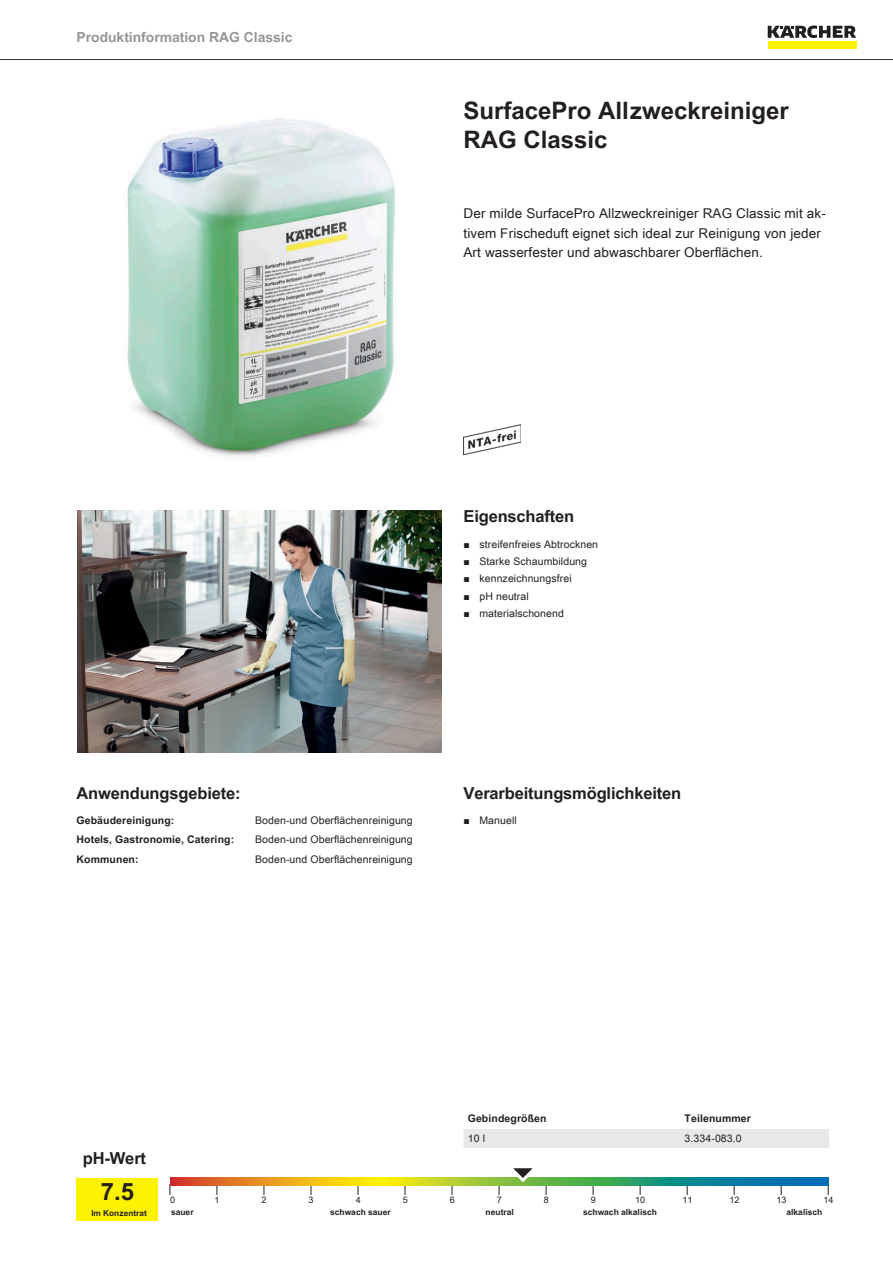
<style>
.page{position:relative;width:893px;height:1263px;background:#fff}
.page>*{position:absolute;margin:0;border:0;box-sizing:border-box;transform-origin:0 0}
.t1{font:700 24px/28.8px "Arial Unicode MS";color:#231f20}
.t2{font:700 16.5px "Arial Unicode MS";letter-spacing:-.01em;color:#231f20}
.t3{font:700 13.8px "Arial Unicode MS";color:#949698}
.t4{font:13.5px/19.5px "Arial Unicode MS";letter-spacing:.01em;color:#231f20}
.t5{font:10.5px "Arial Unicode MS";letter-spacing:.01em;color:#231f20}
.t6{font:700 10.5px "Arial Unicode MS";letter-spacing:.01em;color:#231f20}
.t7{font:9px "Arial Unicode MS";color:#231f20}
.t8{font:700 8.4px "Arial Unicode MS";color:#231f20}
.t9{font:700 8.25px "Arial Unicode MS";color:#231f20}
.s1{font-family:"Arial"}
</style>
<div class="page">
<hr style="left:0;top:59px;width:893px;height:1px;background:#231f20">
<div style="left:768px;top:42px;width:88px;height:7px;background:#fff200"></div>
<svg style="left:768px;top:26px;width:88px;height:12px"></svg>
<img style="left:127px;top:118px;width:268px;height:339px">
<img style="left:463px;top:424px;width:57px;height:30px">
<img style="left:77px;top:510px;width:365px;height:243px">
<div style="left:77px;top:1178px;width:81px;height:42px;background:#fff200"></div>
<svg style="left:170px;top:1178px;width:658px;height:8px;background:#839f4c"></svg>
<svg style="left:499px;top:1168px;width:48px;height:27px"></svg>
<div style="left:463px;top:1129px;width:366px;height:19px;background:#e7e8e8"></div>
<h3 class="t3" style="left:77px;top:27px;width:217px">Produktinformation RAG Classic</h3>
<h1 class="t1" style="left:463px;top:97px;width:327px">SurfacePro Allzweckreiniger<br>RAG Classic</h1>
<p class="t4" style="left:463px;top:203px;width:364px">Der milde SurfacePro Allzweckreiniger RAG Classic mit ak&shy;tivem Frischeduft eignet sich ideal zur Reinigung von jeder<br>Art wasserfester und abwaschbarer Oberflächen.</p>
<h2 class="t2" style="left:463px;top:504px;width:112px">Eigenschaften</h2>
<p class="t5" style="left:463px;top:536px;width:136px"><span class="s1">■</span> streifenfreies Abtrocknen</p>
<p class="t5" style="left:463px;top:554px;width:125px"><span class="s1">■</span> Starke Schaumbildung</p>
<p class="t5" style="left:463px;top:571px;width:110px"><span class="s1">■</span> kennzeichnungsfrei</p>
<p class="t5" style="left:463px;top:588px;width:67px"><span class="s1">■</span> pH neutral</p>
<p class="t5" style="left:463px;top:605px;width:102px"><span class="s1">■</span> materialschonend</p>
<h2 class="t2" style="left:77px;top:780px;width:166px">Anwendungsgebiete:</h2>
<p class="t6" style="left:77px;top:812px;width:99px">Gebäudereinigung:</p>
<p class="t5" style="left:255px;top:812px;width:159px">Boden-und Oberflächenreinigung</p>
<p class="t6" style="left:77px;top:832px;width:159px">Hotels, Gastronomie, Catering:</p>
<p class="t5" style="left:255px;top:832px;width:159px">Boden-und Oberflächenreinigung</p>
<p class="t6" style="left:77px;top:851px;width:64px">Kommunen:</p>
<p class="t5" style="left:255px;top:851px;width:159px">Boden-und Oberflächenreinigung</p>
<h2 class="t2" style="left:463px;top:780px;width:219px">Verarbeitungsmöglichkeiten</h2>
<p class="t5" style="left:463px;top:813px;width:55px"><span class="s1">■</span> Manuell</p>
<p class="t6" style="left:468px;top:1111px;width:80px">Gebindegrößen</p>
<p class="t6" style="left:685px;top:1111px;width:68px">Teilenummer</p>
<p class="t5" style="left:468px;top:1130px;width:19px">10 l</p>
<p class="t5" style="left:685px;top:1130px;width:59px">3.334-083.0</p>
<h2 class="t2" style="left:83px;top:1146px;width:65px">pH-Wert</h2>
<h1 class="t1" style="left:101px;top:1178px;width:35px">7.5</h1>
<p class="t7" style="left:170px;top:1193px;width:7px">0</p>
<p class="t7" style="left:215px;top:1193px;width:7px">1</p>
<p class="t7" style="left:262px;top:1193px;width:7px">2</p>
<p class="t7" style="left:309px;top:1193px;width:7px">3</p>
<p class="t7" style="left:356px;top:1193px;width:7px">4</p>
<p class="t7" style="left:403px;top:1193px;width:7px">5</p>
<p class="t7" style="left:450px;top:1193px;width:7px">6</p>
<p class="t7" style="left:497px;top:1193px;width:7px">7</p>
<p class="t7" style="left:544px;top:1193px;width:7px">8</p>
<p class="t7" style="left:591px;top:1193px;width:7px">9</p>
<p class="t7" style="left:635px;top:1193px;width:12px">10</p>
<p class="t7" style="left:682px;top:1193px;width:12px">11</p>
<p class="t7" style="left:729px;top:1193px;width:12px">12</p>
<p class="t7" style="left:776px;top:1193px;width:12px">13</p>
<p class="t7" style="left:823px;top:1193px;width:12px">14</p>
<p class="t9" style="left:91px;top:1207px;width:57px">Im Konzentrat</p>
<p class="t8" style="left:171px;top:1206px;width:24px">sauer</p>
<p class="t8" style="left:330px;top:1206px;width:62px">schwach sauer</p>
<p class="t8" style="left:486px;top:1206px;width:30px">neutral</p>
<p class="t8" style="left:583px;top:1206px;width:75px">schwach alkalisch</p>
<p class="t8" style="left:786px;top:1206px;width:37px">alkalisch</p>
</div>
